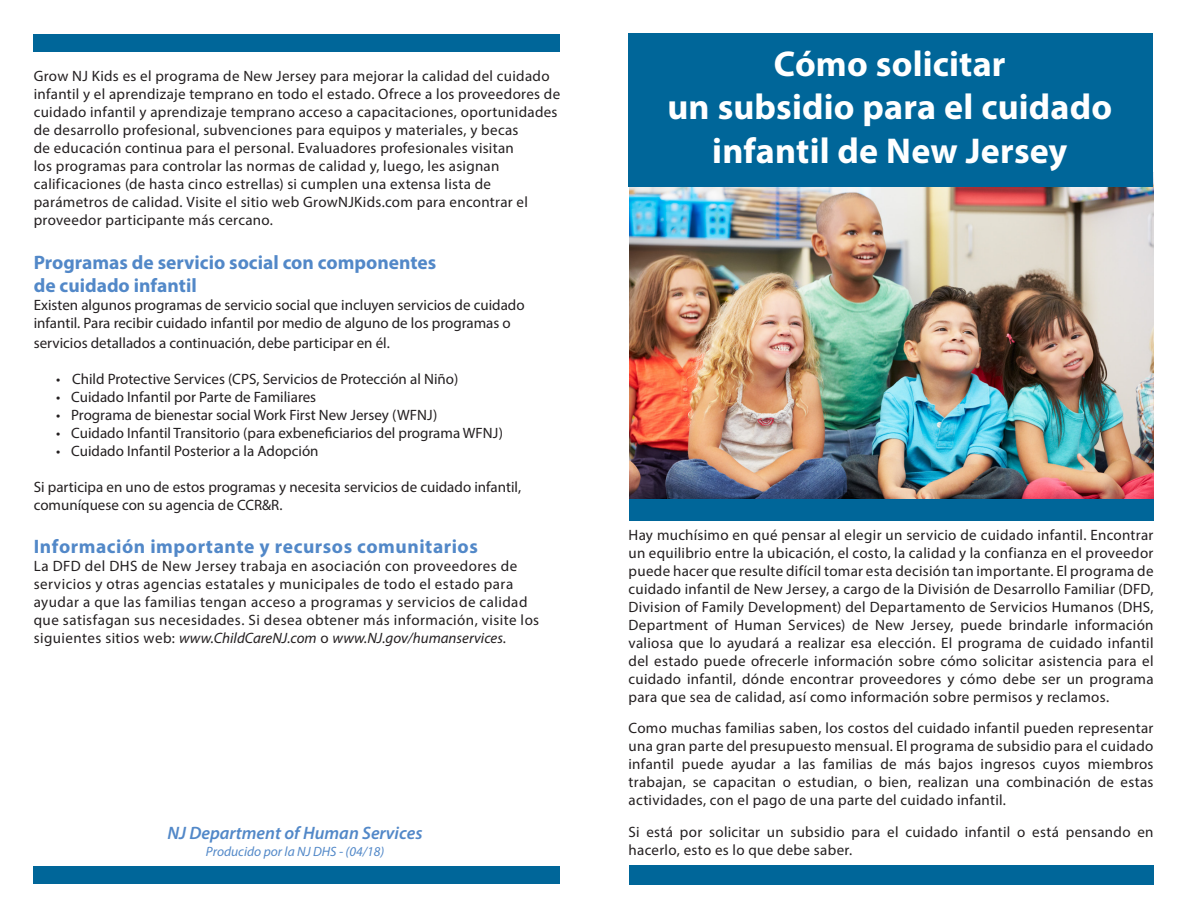
<style>
.page{position:relative;width:1188px;height:918px;background:#fff}
.page>*{position:absolute;margin:0;border:0;box-sizing:border-box;transform-origin:0 0}
.t1{font:700 36px "Myriad Pro";letter-spacing:.005em;color:#fff}
.t2{font:700 19.5px/23.4px "Myriad Pro";color:#5288c8}
.t3{font:700 19.5px "Myriad Pro";letter-spacing:.025em;color:#5288c8}
.t4{font:italic 600 18px "Myriad Pro";color:#5288c8}
.t5{font:15px/18px "Myriad Pro";letter-spacing:.02em;color:#231f20}
.t6{font:15px/18px "Myriad Pro";color:#231f20}
.t7{font:italic 13.5px "Myriad Pro";color:#5288c8}
.s1{font-style:italic}
</style>
<div class="page">
<img style="left:629px;top:187px;width:524px;height:313px">
<div style="left:628px;top:34px;width:525px;height:153px;background:#069"></div>
<div style="left:629px;top:500px;width:524px;height:21px;background:#069"></div>
<div style="left:629px;top:865px;width:525px;height:19px;background:#069"></div>
<div style="left:34px;top:34px;width:526px;height:18px;background:#069"></div>
<div style="left:34px;top:866px;width:526px;height:18px;background:#069"></div>
<p class="t5" style="left:34px;top:67px;width:528px">Grow NJ Kids es el programa de New Jersey para mejorar la calidad del cuidado infantil y el aprendizaje temprano en todo el estado. Ofrece a los proveedores de cuidado infantil y aprendizaje temprano acceso a capacitaciones, oportunidades de desarrollo profesional, subvenciones para equipos y materiales, y becas<br>de educación continua para el personal. Evaluadores profesionales visitan<br>los programas para controlar las normas de calidad y, luego, les asignan calificaciones (de hasta cinco estrellas) si cumplen una extensa lista de parámetros de calidad. Visite el sitio web GrowNJKids.com para encontrar el proveedor participante más cercano.</p>
<p class="t2" style="left:34px;top:250px;width:404px">Programas de servicio social con componentes de cuidado infantil</p>
<p class="t6" style="left:34px;top:296px;width:492px">Existen algunos programas de servicio social que incluyen servicios de cuidado infantil. Para recibir cuidado infantil por medio de alguno de los programas o</p>
<p class="t6" style="left:34px;top:334px;width:358px">servicios detallados a continuación, debe participar en él.</p>
<p class="t6" style="left:56px;top:370px;width:404px">• Child Protective Services (CPS, Servicios de Protección al Niño)</p>
<p class="t6" style="left:56px;top:388px;width:262px">• Cuidado Infantil por Parte de Familiares</p>
<p class="t6" style="left:56px;top:406px;width:383px">• Programa de bienestar social Work First New Jersey (WFNJ)</p>
<p class="t6" style="left:56px;top:424px;width:448px">• Cuidado Infantil Transitorio (para exbeneficiarios del programa WFNJ)</p>
<p class="t6" style="left:56px;top:442px;width:264px">• Cuidado Infantil Posterior a la Adopción</p>
<p class="t6" style="left:34px;top:478px;width:489px">Si participa en uno de estos programas y necesita servicios de cuidado infantil, comuníquese con su agencia de CCR&amp;R.</p>
<p class="t3" style="left:34px;top:534px;width:446px">Información importante y recursos comunitarios</p>
<p class="t5" style="left:34px;top:557px;width:507px">La DFD del DHS de New Jersey trabaja en asociación con proveedores de servicios y otras agencias estatales y municipales de todo el estado para ayudar a que las familias tengan acceso a programas y servicios de calidad que satisfagan sus necesidades. Si desea obtener más información, visite los siguientes sitios web: <span class="s1">www.ChildCareNJ.com</span> o <span class="s1">www.NJ.gov/humanservices</span>.</p>
<p class="t4" style="left:168px;top:822px;width:257px">NJ Department of Human Services</p>
<p class="t7" style="left:206px;top:843px;width:180px">Producido por la NJ DHS - (04/18)</p>
<p class="t1" style="left:774px;top:41px;width:233px">Cómo solicitar</p>
<p class="t1" style="left:667px;top:84px;width:446px">un subsidio para el cuidado</p>
<p class="t1" style="left:712px;top:127px;width:357px">infantil de New Jersey</p>
<p class="t5" style="left:629px;top:526px;width:527px;text-align:justify">Hay muchísimo en qué pensar al elegir un servicio de cuidado infantil. Encontrar un equilibrio entre la ubicación, el costo, la calidad y la confianza en el proveedor puede hacer que resulte difícil tomar esta decisión tan importante. El programa de cuidado infantil de New Jersey, a cargo de la División de Desarrollo Familiar (DFD, Division of Family Development) del Departamento de Servicios Humanos (DHS, Department of Human Services) de New Jersey, puede brindarle información valiosa que lo ayudará a realizar esa elección. El programa de cuidado infantil del estado puede ofrecerle información sobre cómo solicitar asistencia para el cuidado infantil, dónde encontrar proveedores y cómo debe ser un programa para que sea de calidad, así como información sobre permisos y reclamos.</p>
<p class="t5" style="left:629px;top:719px;width:527px;text-align:justify">Como muchas familias saben, los costos del cuidado infantil pueden representar una gran parte del presupuesto mensual. El programa de subsidio para el cuidado infantil puede ayudar a las familias de más bajos ingresos cuyos miembros trabajan, se capacitan o estudian, o bien, realizan una combinación de estas actividades, con el pago de una parte del cuidado infantil.</p>
<p class="t5" style="left:629px;top:823px;width:527px">Si está por solicitar un subsidio para el cuidado infantil o está pensando en hacerlo, esto es lo que debe saber.</p>
</div>
